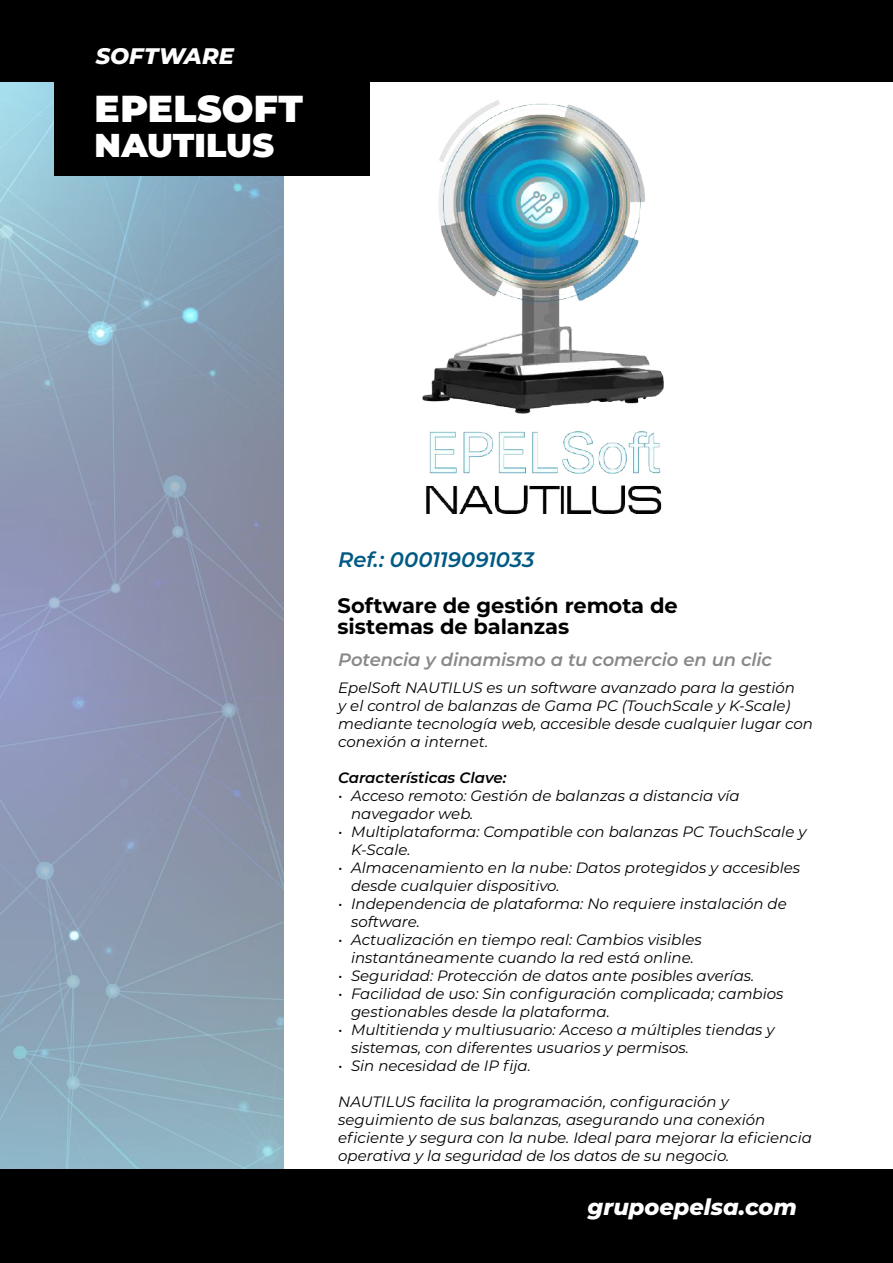
<style>
.page{position:relative;width:893px;height:1263px;background:#fff}
.page>*{position:absolute;margin:0;border:0;box-sizing:border-box;transform-origin:0 0}
.t1{font:900 37.5px "Montserrat";letter-spacing:.015em;color:#fff}
.t2{font:900 33px "Montserrat";color:#fff}
.t3{font:italic 800 22.5px "Montserrat";color:#fff}
.t4{font:700 21px/21px "Montserrat";letter-spacing:-.005em;color:#000}
.t5{font:italic 600 21px "Montserrat";letter-spacing:-.005em;color:#005a83}
.t6{font:italic 600 18px "Montserrat";letter-spacing:-.01em;color:#8a8989}
.t7{font:italic 15px/18px "Montserrat";color:#000}
.t8{font:italic 600 15px "Montserrat";color:#000}
</style>
<div class="page">
<img style="left:0;top:81px;width:284px;height:1088px">
<div style="left:0;top:1169px;width:893px;height:94px;background:#000"></div>
<div style="left:0;top:0;width:893px;height:81px;background:#000"></div>
<div style="left:54px;top:0;width:316px;height:176px;background:#000"></div>
<img style="left:423px;top:101px;width:241px;height:413px">
<h3 class="t3" style="left:96px;top:40px;width:139px">SOFTWARE</h3>
<h1 class="t1" style="left:95px;top:81px;width:210px">EPELSOFT</h1>
<h2 class="t2" style="left:95px;top:120px;width:181px">NAUTILUS</h2>
<h3 class="t5" style="left:338px;top:545px;width:198px">Ref.: 000119091033</h3>
<h3 class="t4" style="left:338px;top:594px;width:342px">Software de gestión remota de sistemas de balanzas</h3>
<p class="t6" style="left:338px;top:646px;width:435px">Potencia y dinamismo a tu comercio en un clic</p>
<p class="t7" style="left:338px;top:678px;width:476px">EpelSoft NAUTILUS es un software avanzado para la gestión<br>y el control de balanzas de Gama PC (TouchScale y K-Scale) mediante tecnología web, accesible desde cualquier lugar con conexión a internet.</p>
<p class="t8" style="left:338px;top:767px;width:170px">Características Clave:</p>
<p class="t7" style="left:351px;top:786px;width:390px;text-indent:-13px">• Acceso remoto: Gestión de balanzas a distancia vía navegador web.</p>
<p class="t7" style="left:351px;top:822px;width:457px;text-indent:-13px">• Multiplataforma: Compatible con balanzas PC TouchScale y<br>K-Scale.</p>
<p class="t7" style="left:351px;top:858px;width:451px;text-indent:-13px">• Almacenamiento en la nube: Datos protegidos y accesibles desde cualquier dispositivo.</p>
<p class="t7" style="left:351px;top:894px;width:437px;text-indent:-13px">• Independencia de plataforma: No requiere instalación de software.</p>
<p class="t7" style="left:338px;top:930px;width:365px;text-align:center">• Actualización en tiempo real: Cambios visibles instantáneamente cuando la red está online.</p>
<p class="t7" style="left:338px;top:966px;width:418px">• Seguridad: Protección de datos ante posibles averías.</p>
<p class="t7" style="left:351px;top:984px;width:434px;text-indent:-13px">• Facilidad de uso: Sin configuración complicada; cambios gestionables desde la plataforma.</p>
<p class="t7" style="left:351px;top:1020px;width:425px;text-indent:-13px">• Multitienda y multiusuario: Acceso a múltiples tiendas y sistemas, con diferentes usuarios y permisos.</p>
<p class="t7" style="left:338px;top:1056px;width:194px">• Sin necesidad de IP fija.</p>
<p class="t7" style="left:338px;top:1092px;width:475px">NAUTILUS facilita la programación, configuración y seguimiento de sus balanzas, asegurando una conexión eficiente y segura con la nube. Ideal para mejorar la eficiencia operativa y la seguridad de los datos de su negocio.</p>
<h3 class="t3" style="left:587px;top:1191px;width:211px">grupoepelsa.com</h3>
</div>
